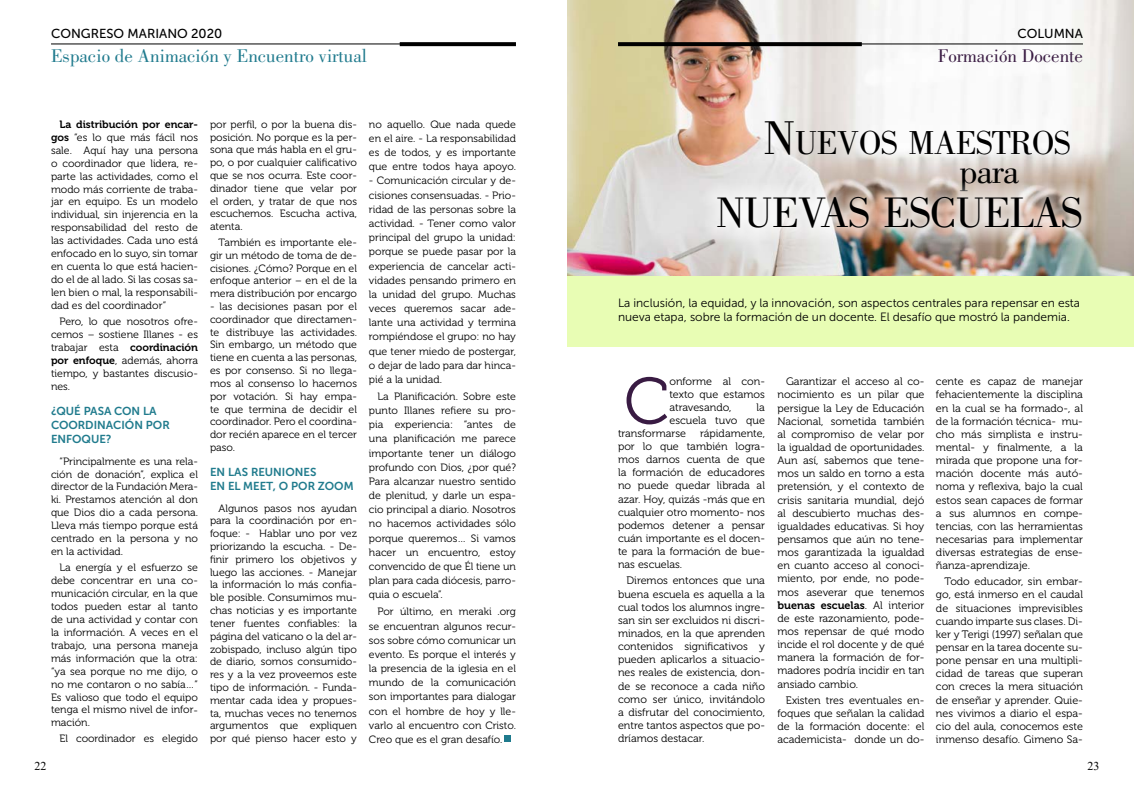
<style>
.page{position:relative;width:1134px;height:794px;background:#fff}
.page>*{position:absolute;margin:0;border:0;box-sizing:border-box;transform-origin:0 0}
.t1{font:65.4px "Museo 300";color:#391b43}
.t2{font:44.1px "Bodoni Std";letter-spacing:-.03em;color:#000}
.t3{font:36px "Bodoni Std";color:#000}
.t4{font:34.3px "Bodoni Std";letter-spacing:-.03em;color:#000}
.t5{font:19px "Bodoni Std";color:#1f7a8d}
.t6{font:19px "Bodoni Std";color:#3a1c43}
.t7{font:13px "Museo Sans 500";color:#000}
.t8{font:12px/14px "Museo Sans Cyrl 300";color:#000}
.t9{font:12px "Times New Roman";color:#000}
.t10{font:11.5px/14px "Museo Sans Cyrl W03 700";color:#207b8d}
.t11{font:10.8px/13.1px "Museo 300";color:#000;text-align:justify}
.t12{font:10.8px "Museo 700";color:#000}
.t13{font:10.6px/12.8px "Museo 300";color:#000;text-align:justify}
.t14{font:10.6px "Museo 700";color:#000}
.s1{font-family:"Museo 700"}
.s2{font-size:49px}
.s3{font-family:"Museo 300"}
</style>
<div class="page">
<img style="left:568px;top:0;width:566px;height:276px">
<hr style="left:51px;top:44px;width:414px;height:1px;background:#000">
<hr style="left:669px;top:44px;width:414px;height:1px;background:#000">
<svg style="left:400px;top:42px;width:116px;height:4px"></svg>
<svg style="left:618px;top:42px;width:244px;height:4px"></svg>
<div style="left:567px;top:276px;width:567px;height:71px;background:#e8fdb4"></div>
<div style="left:701px;top:181px;width:397px;height:64px;background:#fff;opacity:.75"></div>
<div style="left:505px;top:735px;width:6px;height:7px;background:#1f7a8d"></div>
<p class="t7" style="left:51px;top:26px;width:173px">CONGRESO MARIANO 2020</p>
<p class="t7" style="left:1017px;top:26px;width:67px">COLUMNA</p>
<h3 class="t5" style="left:51px;top:45px;width:318px">Espacio de Animación y Encuentro virtual</h3>
<h3 class="t6" style="left:938px;top:45px;width:147px">Formación Docente</h3>
<p class="t14" style="left:60px;top:118px;width:140px">La distribución por encar-</p>
<p class="t13" style="left:51px;top:131px;width:148px"><span class="s1">gos</span> “es lo que más fácil nos sale. Aquí hay una persona o coordinador que lidera, re&shy;parte las actividades, como el modo más corriente de traba&shy;jar en equipo. Es un modelo individual, sin injerencia en la responsabilidad del resto de las actividades. Cada uno está enfocado en lo suyo, sin tomar en cuenta lo que está hacien&shy;do el de al lado. Si las cosas sa&shy;len bien o mal, la responsabili&shy;dad es del coordinador”</p>
<p class="t13" style="left:51px;top:315px;width:148px;text-indent:9px">Pero, lo que nosotros ofre&shy;cemos – sostiene Illanes - es trabajar esta <span class="s1">coordinación por enfoque</span>, además, ahorra tiempo, y bastantes discusio&shy;nes.</p>
<p class="t10" style="left:51px;top:404px;width:120px">¿QUÉ PASA CON LA<br>COORDINACIÓN POR<br>ENFOQUE?</p>
<p class="t13" style="left:51px;top:455px;width:148px;text-indent:9px">“Principalmente es una rela&shy;ción de donación”, explica el director de la Fundación Mera&shy;ki. Prestamos atención al don que Dios dio a cada persona.<br>Lleva más tiempo porque está centrado en la persona y no en la actividad.</p>
<p class="t13" style="left:51px;top:561px;width:148px;text-indent:9px">La energía y el esfuerzo se debe concentrar en una co&shy;municación circular, en la que todos pueden estar al tanto de una actividad y contar con la información. A veces en el trabajo, una persona maneja más información que la otra: “ya sea porque no me dijo, o no me contaron o no sabía…” Es valioso que todo el equipo tenga el mismo nivel de infor&shy;mación.</p>
<p class="t13" style="left:60px;top:732px;width:140px">El coordinador es elegido</p>
<p class="t13" style="left:210px;top:118px;width:148px">por perfil, o por la buena dis&shy;posición. No porque es la per&shy;sona que más habla en el gru&shy;po, o por cualquier calificativo que se nos ocurra. Este coor&shy;dinador tiene que velar por el orden, y tratar de que nos escuchemos. Escucha activa, atenta.</p>
<p class="t13" style="left:210px;top:236px;width:148px;text-indent:9px">También es importante ele&shy;gir un método de toma de de&shy;cisiones. ¿Cómo? Porque en el enfoque anterior – en el de la mera distribución por encargo</p>
<p class="t13" style="left:210px;top:300px;width:148px">- las decisiones pasan por el coordinador que directamen&shy;te distribuye las actividades.<br>Sin embargo, un método que tiene en cuenta a las personas, es por consenso. Si no llega&shy;mos al consenso lo hacemos por votación. Si hay empa&shy;te que termina de decidir el coordinador. Pero el coordina&shy;dor recién aparece en el tercer paso.</p>
<p class="t10" style="left:210px;top:465px;width:145px">EN LAS REUNIONES<br>EN EL MEET, O POR ZOOM</p>
<p class="t13" style="left:210px;top:502px;width:148px;text-indent:9px">Algunos pasos nos ayudan para la coordinación por en&shy;foque: - Hablar uno por vez priorizando la escucha. - De&shy;finir primero los objetivos y luego las acciones. - Manejar la información lo más confia&shy;ble posible. Consumimos mu&shy;chas noticias y es importante tener fuentes confiables: la página del vaticano o la del ar&shy;zobispado, incluso algún tipo de diario, somos consumido&shy;res y a la vez proveemos este tipo de información. - Funda&shy;mentar cada idea y propues&shy;ta, muchas veces no tenemos argumentos que expliquen por qué pienso hacer esto y</p>
<p class="t13" style="left:369px;top:117px;width:148px;line-height:14.2px">no aquello. Que nada quede en el aire. - La responsabilidad es de todos, y es importante que entre todos haya apoyo.</p>
<p class="t13" style="left:369px;top:174px;width:148px;line-height:14.2px">- Comunicación circular y de&shy;cisiones consensuadas. - Prio&shy;ridad de las personas sobre la actividad. - Tener como valor principal del grupo la unidad: porque se puede pasar por la experiencia de cancelar acti&shy;vidades pensando primero en la unidad del grupo. Muchas veces queremos sacar ade&shy;lante una actividad y termina rompiéndose el grupo: no hay que tener miedo de postergar, o dejar de lado para dar hinca&shy;pié a la unidad.</p>
<p class="t13" style="left:369px;top:389px;width:148px;line-height:14.2px;text-indent:9px">La Planificación. Sobre este punto Illanes refiere su pro&shy;pia experiencia: “antes de una planificación me parece importante tener un diálogo profundo con Dios, ¿por qué?<br>Para alcanzar nuestro sentido de plenitud, y darle un espa&shy;cio principal a diario. Nosotros no hacemos actividades sólo porque queremos… Si vamos hacer un encuentro, estoy convencido de que Él tiene un plan para cada diócesis, parro&shy;quia o escuela”.</p>
<p class="t13" style="left:369px;top:605px;width:148px;line-height:14.2px;text-indent:9px">Por último, en meraki .org se encuentran algunos recur&shy;sos sobre cómo comunicar un evento. Es porque el interés y la presencia de la iglesia en el mundo de la comunicación son importantes para dialogar con el hombre de hoy y lle&shy;varlo al encuentro con Cristo.<br>Creo que es el gran desafío.</p>
<h3 class="t4" style="left:763px;top:124px;width:307px"><span class="s2">N</span>UEVOS MAESTROS</h3>
<h3 class="t3" style="left:959px;top:151px;width:61px">para</h3>
<h2 class="t2" style="left:716px;top:188px;width:365px">NUEVAS ESCUELAS</h2>
<p class="t8" style="left:618px;top:296px;width:464px">La inclusión, la equidad, y la innovación, son aspectos centrales para repensar en esta nueva etapa, sobre la formación de un docente. El desafío que mostró la pandemia.</p>
<h1 class="t1" style="left:624px;top:366px;width:47px">C</h1>
<p class="t11" style="left:669px;top:375px;width:97px;line-height:12.8px">onforme al con&shy;texto que estamos atravesando,</p>
<p class="t11" style="left:757px;top:401px;width:10px">la</p>
<p class="t11" style="left:669px;top:413px;width:97px">escuela tuvo que</p>
<p class="t11" style="left:618px;top:427px;width:70px">transformarse</p>
<p class="t11" style="left:618px;top:427px;width:148px;text-indent:82px">rápidamente, por lo que también logra&shy;mos darnos cuenta de que la formación de educadores no puede quedar librada al azar. Hoy, quizás -más que en cualquier otro momento- nos podemos detener a pensar cuán importante es el docen&shy;te para la formación de bue&shy;nas escuelas.</p>
<p class="t11" style="left:618px;top:574px;width:148px;text-indent:8px">Diremos entonces que una buena escuela es aquella a la cual todos los alumnos ingre&shy;san sin ser excluidos ni discri&shy;minados, en la que aprenden contenidos significativos y pueden aplicarlos a situacio&shy;nes reales de existencia, don&shy;de se reconoce a cada niño como ser único, invitándolo a disfrutar del conocimiento, entre tantos aspectos que po&shy;dríamos destacar.</p>
<p class="t11" style="left:777px;top:375px;width:148px;text-indent:9px">Garantizar el acceso al co&shy;nocimiento es un pilar que persigue la Ley de Educación Nacional, sometida también al compromiso de velar por la igualdad de oportunidades.<br>Aun así, sabemos que tene&shy;mos un saldo en torno a esta pretensión, y el contexto de crisis sanitaria mundial, dejó al descubierto muchas des&shy;igualdades educativas. Si hoy pensamos que aún no tene&shy;mos garantizada la igualdad en cuanto acceso al conoci&shy;miento, por ende, no pode&shy;mos aseverar que tenemos</p>
<p class="t12" style="left:777px;top:599px;width:148px">buenas escuelas<span class="s3">. Al interior</span></p>
<p class="t11" style="left:777px;top:612px;width:148px">de este razonamiento, pode&shy;mos repensar de qué modo incide el rol docente y de qué manera la formación de for&shy;madores podría incidir en tan ansiado cambio.</p>
<p class="t11" style="left:777px;top:693px;width:148px;text-indent:8px">Existen tres eventuales en&shy;foques que señalan la calidad de la formación docente: el academicista- donde un do-</p>
<p class="t11" style="left:936px;top:375px;width:148px">cente es capaz de manejar fehacientemente la disciplina en la cual se ha formado-, al de la formación técnica- mu&shy;cho más simplista e instru&shy;mental- y finalmente, a la mirada que propone una for&shy;mación docente más autó&shy;noma y reflexiva, bajo la cual estos sean capaces de formar a sus alumnos en compe&shy;tencias, con las herramientas necesarias para implementar diversas estrategias de ense&shy;ñanza-aprendizaje.</p>
<p class="t11" style="left:936px;top:575px;width:148px;text-indent:8px">Todo educador, sin embar&shy;go, está inmerso en el caudal de situaciones imprevisibles cuando imparte sus clases. Di&shy;ker y Terigi (1997) señalan que pensar en la tarea docente su&shy;pone pensar en una multipli&shy;cidad de tareas que superan con creces la mera situación de enseñar y aprender. Quie&shy;nes vivimos a diario el espa&shy;cio del aula, conocemos este inmenso desafío. Gimeno Sa-</p>
<p class="t9" style="left:35px;top:757px;width:13px">22</p>
<p class="t9" style="left:1087px;top:757px;width:13px">23</p>
</div>
